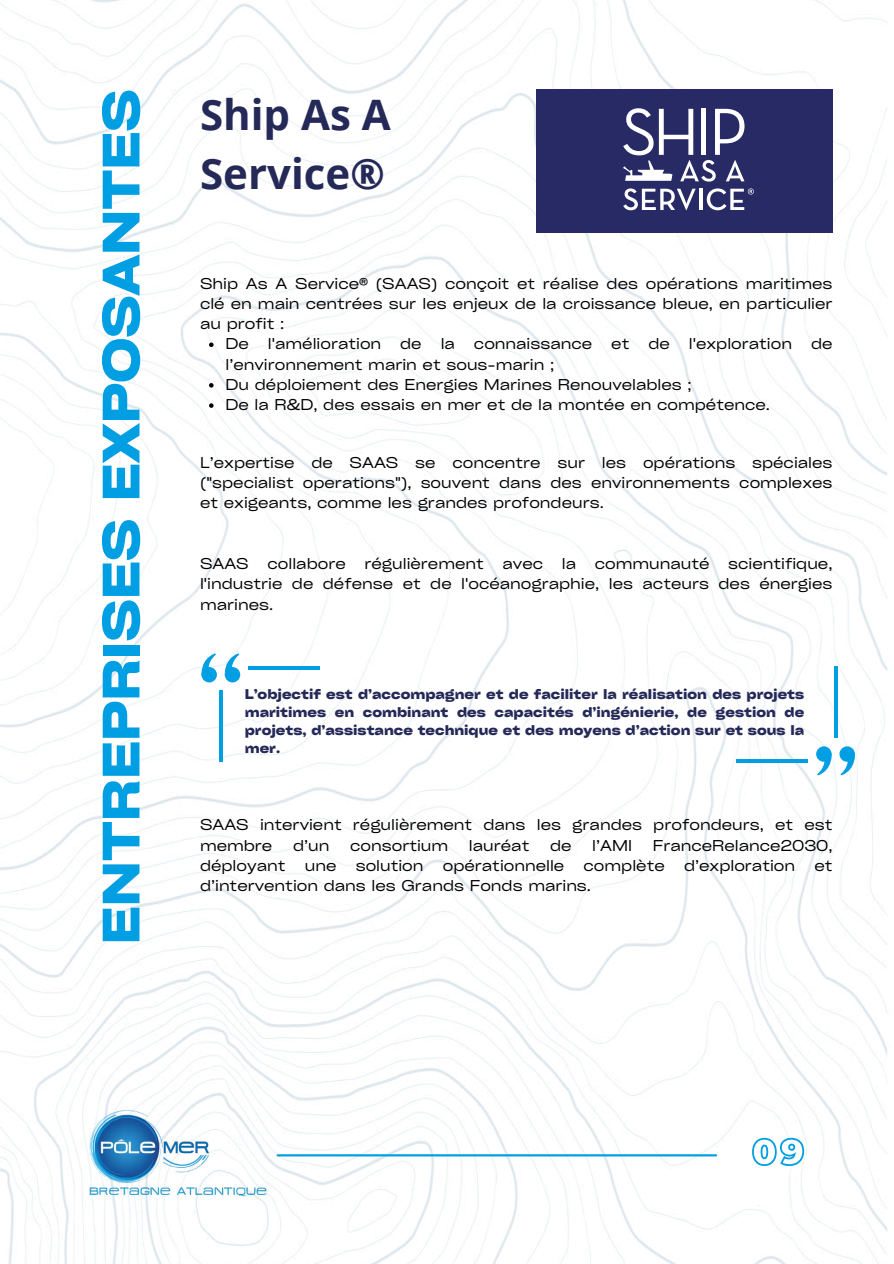
<style>
.page{position:relative;width:894px;height:1264px;background:#fff}
.page>*{position:absolute;margin:0;border:0;box-sizing:border-box;transform-origin:0 0}
.t1{font:700 expanded 50.4px "Cy Grotesk";color:#009fe3}
.t2{font:700 42px/58.5px "Open Sans";color:#252958}
.t3{font:expanded 15px/20.2px "Cy Grotesk";color:#000}
.t4{font:700 expanded 13.5px/18px "Cy Grotesk";color:#252958;text-align:justify}
</style>
<div class="page">
<img style="left:0;top:0;width:887px;height:1263px">
<hr style="left:277px;top:1154px;width:438px;height:2px;background:#009fe3">
<img style="left:89px;top:1109px;width:177px;height:87px">
<svg style="left:750px;top:1136px;width:55px;height:31px"></svg>
<div style="left:536px;top:89px;width:296px;height:144px;background:#282a65"></div>
<svg style="left:623px;top:108px;width:131px;height:103px"></svg>
<svg style="left:209px;top:342px;width:4px;height:5px"></svg>
<svg style="left:209px;top:383px;width:4px;height:4px"></svg>
<svg style="left:209px;top:403px;width:4px;height:5px"></svg>
<div style="left:225px;top:667px;width:15px;height:15px;background:#009fe3;border-radius:50%"></div>
<svg style="left:223px;top:653px;width:16px;height:27px"></svg>
<div style="left:201px;top:667px;width:16px;height:15px;background:#009fe3;border-radius:50%"></div>
<svg style="left:200px;top:653px;width:16px;height:27px"></svg>
<hr style="left:219px;top:690px;width:4px;height:72px;background:#009fe3">
<hr style="left:248px;top:666px;width:72px;height:4px;background:#009fe3">
<svg style="left:815px;top:746px;width:16px;height:15px"></svg>
<svg style="left:816px;top:748px;width:16px;height:27px"></svg>
<svg style="left:839px;top:746px;width:15px;height:15px"></svg>
<svg style="left:840px;top:748px;width:16px;height:27px"></svg>
<svg style="left:833px;top:666px;width:4px;height:72px"></svg>
<svg style="left:736px;top:758px;width:71px;height:4px"></svg>
<h1 class="t1" style="left:89px;top:944px;width:856px;rotate:-90deg">ENTREPRISES EXPOSANTES</h1>
<h2 class="t2" style="left:200px;top:85px;width:192px">Ship As A<br>Service®</h2>
<p class="t3" style="left:200px;top:272px;width:633px">Ship As A Service® (SAAS) conçoit et réalise des opérations maritimes</p>
<p class="t3" style="left:200px;top:293px;width:633px">clé en main centrées sur les enjeux de la croissance bleue, en particulier</p>
<p class="t3" style="left:200px;top:313px;width:86px">au profit :</p>
<p class="t3" style="left:225px;top:333px;width:25px">De</p>
<p class="t3" style="left:268px;top:333px;width:115px">l'amélioration</p>
<p class="t3" style="left:400px;top:333px;width:23px">de</p>
<p class="t3" style="left:440px;top:333px;width:16px">la</p>
<p class="t3" style="left:474px;top:333px;width:120px">connaissance</p>
<p class="t3" style="left:611px;top:333px;width:20px">et</p>
<p class="t3" style="left:648px;top:333px;width:23px">de</p>
<p class="t3" style="left:688px;top:333px;width:105px">l'exploration</p>
<p class="t3" style="left:810px;top:333px;width:23px">de</p>
<p class="t3" style="left:225px;top:353px;width:546px">l’environnement marin et sous-marin ;<br>Du déploiement des Energies Marines Renouvelables ;<br>De la R&amp;D, des essais en mer et de la montée en compétence.</p>
<p class="t3" style="left:200px;top:452px;width:633px;text-align:justify">L’expertise de SAAS se concentre sur les opérations spéciales ("specialist operations"), souvent dans des environnements complexes et exigeants, comme les grandes profondeurs.</p>
<p class="t3" style="left:200px;top:553px;width:633px;text-align:justify">SAAS collabore régulièrement avec la communauté scientifique, l'industrie de défense et de l'océanographie, les acteurs des énergies marines.</p>
<p class="t4" style="left:245px;top:684px;width:561px">L’objectif est d’accompagner et de faciliter la réalisation des projets maritimes en combinant des capacités d’ingénierie, de gestion de projets, d’assistance technique et des moyens d’action sur et sous la mer.</p>
<p class="t3" style="left:200px;top:814px;width:633px">SAAS intervient régulièrement dans les grandes profondeurs, et est membre</p>
<p class="t3" style="left:293px;top:834px;width:38px">d’un</p>
<p class="t3" style="left:350px;top:834px;width:100px">consortium</p>
<p class="t3" style="left:469px;top:834px;width:62px">lauréat</p>
<p class="t3" style="left:550px;top:834px;width:23px">de</p>
<p class="t3" style="left:592px;top:834px;width:41px">l’AMI</p>
<p class="t3" style="left:652px;top:834px;width:181px">FranceRelance2030,</p>
<p class="t3" style="left:200px;top:854px;width:87px">déployant</p>
<p class="t3" style="left:305px;top:854px;width:33px">une</p>
<p class="t3" style="left:355px;top:854px;width:69px">solution</p>
<p class="t3" style="left:442px;top:854px;width:123px">opérationnelle</p>
<p class="t3" style="left:583px;top:854px;width:83px">complète</p>
<p class="t3" style="left:683px;top:854px;width:113px">d’exploration</p>
<p class="t3" style="left:814px;top:854px;width:20px">et</p>
<p class="t3" style="left:200px;top:875px;width:392px">d’intervention dans les Grands Fonds marins.</p>
</div>
